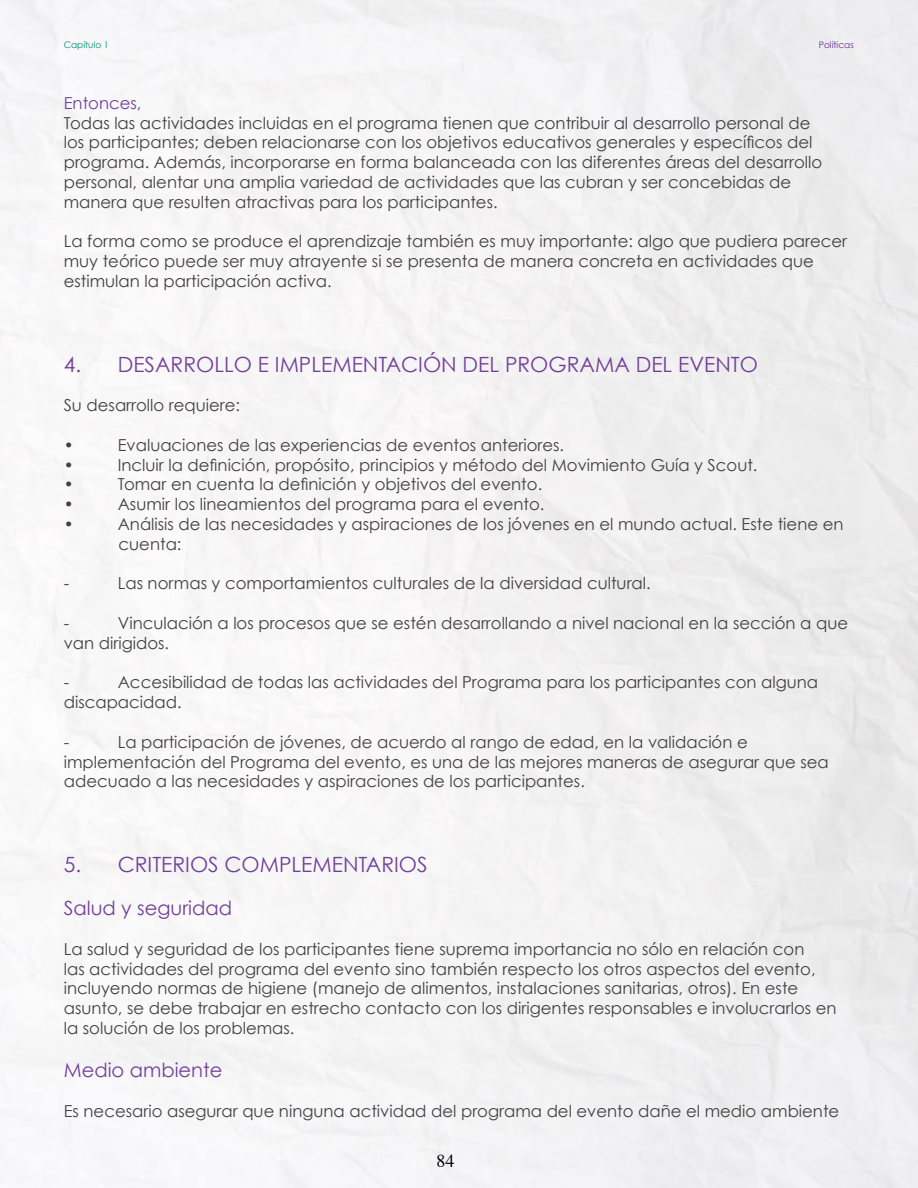
<style>
.page{position:relative;width:918px;height:1188px;background:#fff}
.page>*{position:absolute;margin:0;border:0;box-sizing:border-box;transform-origin:0 0}
.t1{font:21px "Century Gothic";color:#713f98}
.t2{font:19.5px "Century Gothic";color:#713f98}
.t3{font:18px "Times";color:#000}
.t4{font:16.5px/19.8px "Century Gothic";color:#414042}
.t5{font:16.5px "Century Gothic";color:#713f98}
.t6{font:9px "Century Gothic";color:#00916f}
.t7{font:9px "Century Gothic";color:#662d91}
</style>
<div class="page">
<p class="t6" style="left:64px;top:39px;width:47px">Capítulo 1</p>
<p class="t7" style="left:819px;top:39px;width:37px">Políticas</p>
<p class="t5" style="left:64px;top:93px;width:79px">Entonces,</p>
<p class="t4" style="left:64px;top:112px;width:760px">Todas las actividades incluidas en el programa tienen que contribuir al desarrollo personal de los participantes; deben relacionarse con los objetivos educativos generales y específicos del programa. Además, incorporarse en forma balanceada con las diferentes áreas del desarrollo personal, alentar una amplia variedad de actividades que las cubran y ser concebidas de manera que resulten atractivas para los participantes.</p>
<p class="t4" style="left:64px;top:231px;width:785px">La forma como se produce el aprendizaje también es muy importante: algo que pudiera parecer muy teórico puede ser muy atrayente si se presenta de manera concreta en actividades que estimulan la participación activa.</p>
<p class="t1" style="left:64px;top:351px;width:35px">4. DESARRO</p>
<p class="t1" style="left:214px;top:351px;width:121px">LLO E IMPLEMENTA</p>
<p class="t1" style="left:401px;top:351px;width:30px">CIÓN</p>
<p class="t1" style="left:463px;top:351px;width:72px">DEL PROGRAMA</p>
<p class="t1" style="left:636px;top:351px;width:57px">DE L EVENTO</p>
<p class="t4" style="left:64px;top:395px;width:178px">Su desarrollo requiere:</p>
<p class="t4" style="left:64px;top:435px;width:11px">•</p>
<p class="t4" style="left:118px;top:435px;width:448px">Evaluaciones de las experiencias de eventos anteriores.</p>
<p class="t4" style="left:64px;top:454px;width:11px">•</p>
<p class="t4" style="left:118px;top:454px;width:641px">Incluir la definición, propósito, principios y método del Movimiento Guía y Scout.</p>
<p class="t4" style="left:64px;top:474px;width:11px">•</p>
<p class="t4" style="left:118px;top:474px;width:426px">Tomar en cuenta la definición y objetivos del evento.</p>
<p class="t4" style="left:64px;top:494px;width:11px">•</p>
<p class="t4" style="left:118px;top:494px;width:428px">Asumir los lineamientos del programa para el evento.</p>
<p class="t4" style="left:64px;top:514px;width:11px">•</p>
<p class="t4" style="left:118px;top:514px;width:727px">Análisis de las necesidades y aspiraciones de los jóvenes en el mundo actual. Este tiene en cuenta:</p>
<p class="t4" style="left:64px;top:573px;width:7px">-</p>
<p class="t4" style="left:118px;top:573px;width:534px">Las normas y comportamientos culturales de la diversidad cultural.</p>
<p class="t4" style="left:64px;top:613px;width:37px">- V</p>
<p class="t4" style="left:64px;top:613px;width:786px;text-indent:66px">inculación a los procesos que se estén desarrollando a nivel nacional en la sección a que van dirigidos.</p>
<p class="t4" style="left:64px;top:672px;width:37px">- A</p>
<p class="t4" style="left:64px;top:672px;width:756px;text-indent:66px">ccesibilidad de todas las actividades del Programa para los participantes con alguna discapacidad.</p>
<p class="t4" style="left:64px;top:732px;width:7px">-</p>
<p class="t4" style="left:64px;top:732px;width:767px;text-indent:54px">La participación de jóvenes, de acuerdo al rango de edad, en la validación e implementación del Programa del evento, es una de las mejores maneras de asegurar que sea adecuado a las necesidades y aspiraciones de los participantes.</p>
<p class="t1" style="left:64px;top:852px;width:83px">5. CRITERIOS</p>
<p class="t1" style="left:225px;top:852px;width:91px">COMPLEMENTARIOS</p>
<p class="t2" style="left:64px;top:896px;width:170px">Salud y seguridad</p>
<p class="t4" style="left:64px;top:939px;width:774px">La salud y seguridad de los participantes tiene suprema importancia no sólo en relación con<br>las actividades del programa del evento sino también respecto los otros aspectos del evento, incluyendo normas de higiene (manejo de alimentos, instalaciones sanitarias, otros). En este asunto, se debe trabajar en estrecho contacto con los dirigentes responsables e involucrarlos en la solución de los problemas.</p>
<p class="t2" style="left:64px;top:1058px;width:160px">Medio ambiente</p>
<p class="t4" style="left:64px;top:1101px;width:777px">Es necesario asegurar que ninguna actividad del programa del evento dañe el medio ambiente</p>
<p class="t3" style="left:436px;top:1149px;width:19px">84</p>
</div>
